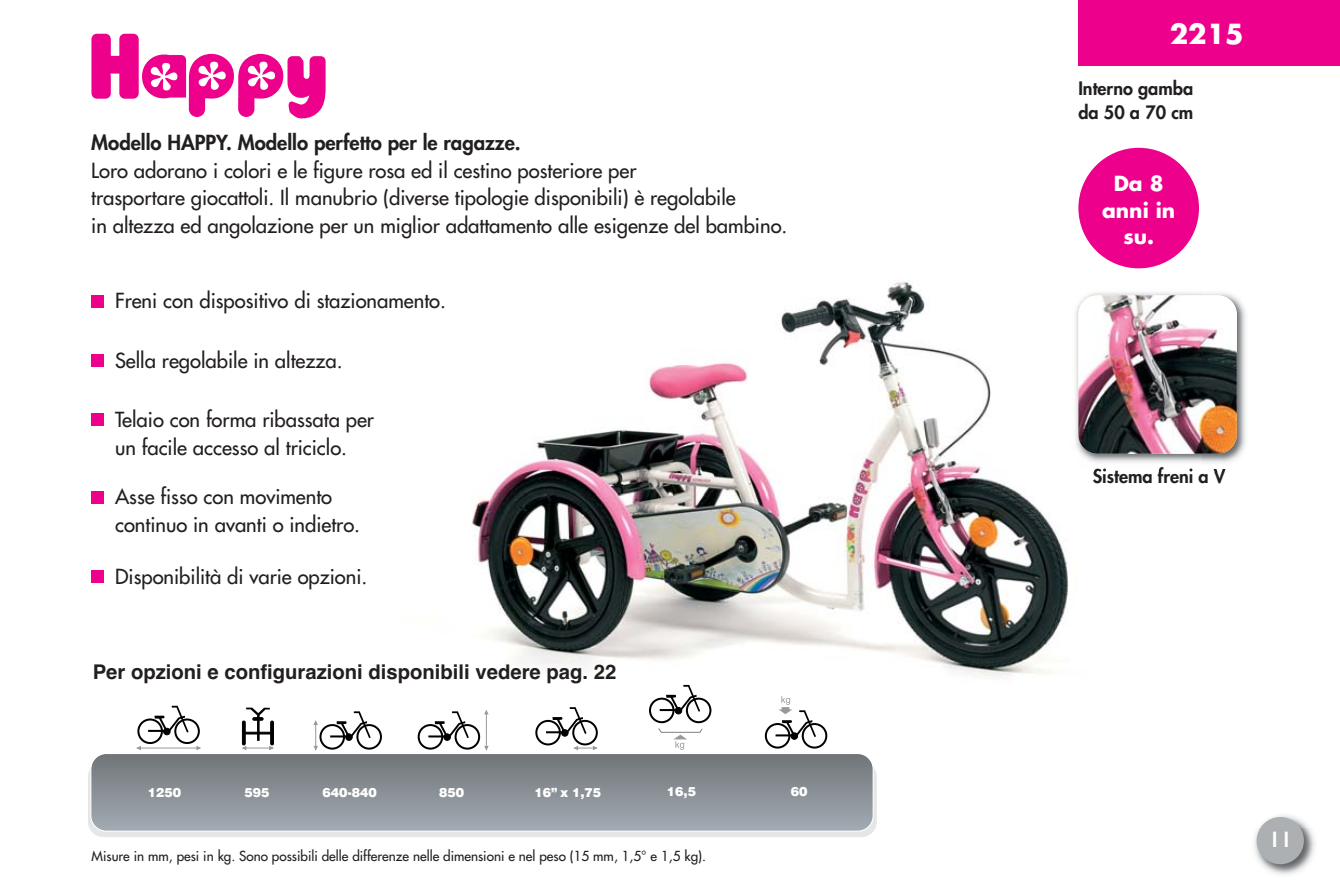
<style>
.page{position:relative;width:1340px;height:893px;background:#fff}
.page>*{position:absolute;margin:0;border:0;box-sizing:border-box;transform-origin:0 0}
.t1{font:700 27px "Futura";color:#fff}
.t2{font:600 22.5px "Gill Sans";color:#fff}
.t3{font:20.25px/27.7px "Futura";color:#231f20}
.t4{font:700 20.25px "Helvetica";color:#231f20}
.t5{font:700 20.25px/26.3px "Futura";color:#fff;text-align:center}
.t6{font:800 18px/24.5px "Futura";color:#231f20}
.t7{font:13.5px "Futura";color:#231f20}
.t8{font:12.6px "Swiss 721 BT Black+T42";color:#fff}
.s1{font-weight:800}
</style>
<div class="page">
<img style="left:420px;top:179px;width:779px;height:615px">
<img style="left:1254px;top:815px;width:61px;height:60px">
<div style="left:1256px;top:817px;width:47px;height:47px;background:#adb0b2;border-radius:50%"></div>
<svg style="left:91px;top:34px;width:234px;height:85px"></svg>
<div style="left:88px;top:761px;width:788px;height:76px;background:linear-gradient(to right,#ebebeb,#ebebeb);border-radius:15px"></div>
<div style="left:91px;top:753px;width:782px;height:78px;background:linear-gradient(to bottom,#707478,#a1abb2);border-radius:15px"></div>
<div style="left:90px;top:753px;width:783px;height:78px;border:1px solid #fff;border-radius:15px"></div>
<hr style="left:139px;top:748px;width:58px;height:1px;background:#999">
<div style="left:137px;top:718px;width:26px;height:26px;border:2px solid #000;border-radius:50%"></div>
<div style="left:174px;top:718px;width:26px;height:26px;border:2px solid #000;border-radius:50%"></div>
<div style="left:164px;top:728px;width:6px;height:7px;background:#161616;border-radius:50%"></div>
<div style="left:163px;top:728px;width:7px;height:7px;border:1px solid #000;border-radius:50%"></div>
<svg style="left:148px;top:706px;width:40px;height:27px"></svg>
<svg style="left:314px;top:721px;width:4px;height:29px"></svg>
<div style="left:319px;top:724px;width:26px;height:26px;border:2px solid #000;border-radius:50%"></div>
<div style="left:356px;top:724px;width:26px;height:26px;border:2px solid #000;border-radius:50%"></div>
<svg style="left:330px;top:711px;width:40px;height:29px"></svg>
<hr style="left:486px;top:714px;width:1px;height:34px;background:#999">
<svg style="left:484px;top:710px;width:4px;height:4px"></svg>
<svg style="left:484px;top:746px;width:4px;height:4px"></svg>
<div style="left:417px;top:724px;width:26px;height:26px;border:2px solid #000;border-radius:50%"></div>
<div style="left:454px;top:724px;width:26px;height:26px;border:2px solid #000;border-radius:50%"></div>
<svg style="left:428px;top:711px;width:41px;height:29px"></svg>
<div style="left:270px;top:721px;width:4px;height:24px;border:1px solid #000"></div>
<svg style="left:242px;top:708px;width:31px;height:42px"></svg>
<div style="left:535px;top:720px;width:26px;height:25px;border:2px solid #000;border-radius:50%"></div>
<div style="left:572px;top:720px;width:26px;height:25px;border:2px solid #000;border-radius:50%"></div>
<div style="left:561px;top:729px;width:7px;height:7px;border:1px solid #000;border-radius:50%"></div>
<svg style="left:546px;top:707px;width:40px;height:27px"></svg>
<svg style="left:574px;top:746px;width:23px;height:4px"></svg>
<svg style="left:657px;top:727px;width:46px;height:23px"></svg>
<div style="left:649px;top:698px;width:25px;height:25px;border:2px solid #000;border-radius:50%"></div>
<div style="left:686px;top:698px;width:25px;height:25px;border:2px solid #000;border-radius:50%"></div>
<div style="left:675px;top:707px;width:6px;height:7px;background:#1e1e1e;border-radius:50%"></div>
<div style="left:675px;top:707px;width:7px;height:7px;border:1px solid #000;border-radius:50%"></div>
<svg style="left:659px;top:685px;width:41px;height:27px"></svg>
<div style="left:764px;top:723px;width:26px;height:26px;border:2px solid #000;border-radius:50%"></div>
<div style="left:801px;top:723px;width:26px;height:26px;border:2px solid #000;border-radius:50%"></div>
<svg style="left:775px;top:696px;width:41px;height:43px"></svg>
<div style="left:91px;top:295px;width:12px;height:12px;background:#ec008c"></div>
<div style="left:91px;top:355px;width:12px;height:12px;background:#ec008c"></div>
<div style="left:91px;top:414px;width:12px;height:12px;background:#ec008c"></div>
<div style="left:91px;top:491px;width:12px;height:12px;background:#ec008c"></div>
<div style="left:91px;top:570px;width:12px;height:12px;background:#ec008c"></div>
<div style="left:1078px;top:0;width:261px;height:66px;background:#ec008c"></div>
<div style="left:1078px;top:148px;width:120px;height:120px;background:#ec008c;border-radius:50%"></div>
<img style="left:1069px;top:287px;width:177px;height:184px">
<img style="left:1093px;top:467px;width:132px;height:4px">
<img style="left:1078px;top:295px;width:158px;height:159px;border-radius:19px">
<p class="t3" style="left:91px;top:130px;width:697px"><span class="s1">Modello HAPPY. Modello perfetto per le ragazze.<br></span>Loro adorano i colori e le figure rosa ed il cestino posteriore per<br>trasportare giocattoli. Il manubrio (diverse tipologie disponibili) è regolabile<br>in altezza ed angolazione per un miglior adattamento alle esigenze del bambino.</p>
<p class="t3" style="left:115px;top:288px;width:332px">Freni con dispositivo di stazionamento.</p>
<p class="t3" style="left:115px;top:348px;width:229px">Sella regolabile in altezza.</p>
<p class="t3" style="left:115px;top:407px;width:260px">Telaio con forma ribassata per un facile accesso al triciclo.</p>
<p class="t3" style="left:115px;top:484px;width:246px">Asse fisso con movimento continuo in avanti o indietro.</p>
<p class="t3" style="left:115px;top:564px;width:254px">Disponibilità di varie opzioni.</p>
<p class="t4" style="left:93px;top:664px;width:525px">Per opzioni e configurazioni disponibili vedere pag. 22</p>
<p class="t8" style="left:148px;top:785px;width:35px">1250</p>
<p class="t8" style="left:244px;top:785px;width:26px">595</p>
<p class="t8" style="left:322px;top:785px;width:56px">640-840</p>
<p class="t8" style="left:439px;top:785px;width:26px">850</p>
<p class="t8" style="left:534px;top:784px;width:68px">16” x 1,75</p>
<p class="t8" style="left:667px;top:783px;width:31px">16,5</p>
<p class="t8" style="left:790px;top:783px;width:18px">60</p>
<p class="t7" style="left:92px;top:849px;width:616px">Misure in mm, pesi in kg. Sono possibili delle differenze nelle dimensioni e nel peso (15 mm, 1,5° e 1,5 kg).</p>
<p class="t1" style="left:1169px;top:21px;width:76px">2215</p>
<p class="t6" style="left:1078px;top:77px;width:116px">Interno gamba da 50 a 70 cm</p>
<p class="t5" style="left:1102px;top:172px;width:75px">Da 8 anni in su.</p>
<p class="t6" style="left:1092px;top:465px;width:134px">Sistema freni a V</p>
<p class="t2" style="left:1268px;top:826px;width:25px">11</p>
</div>
